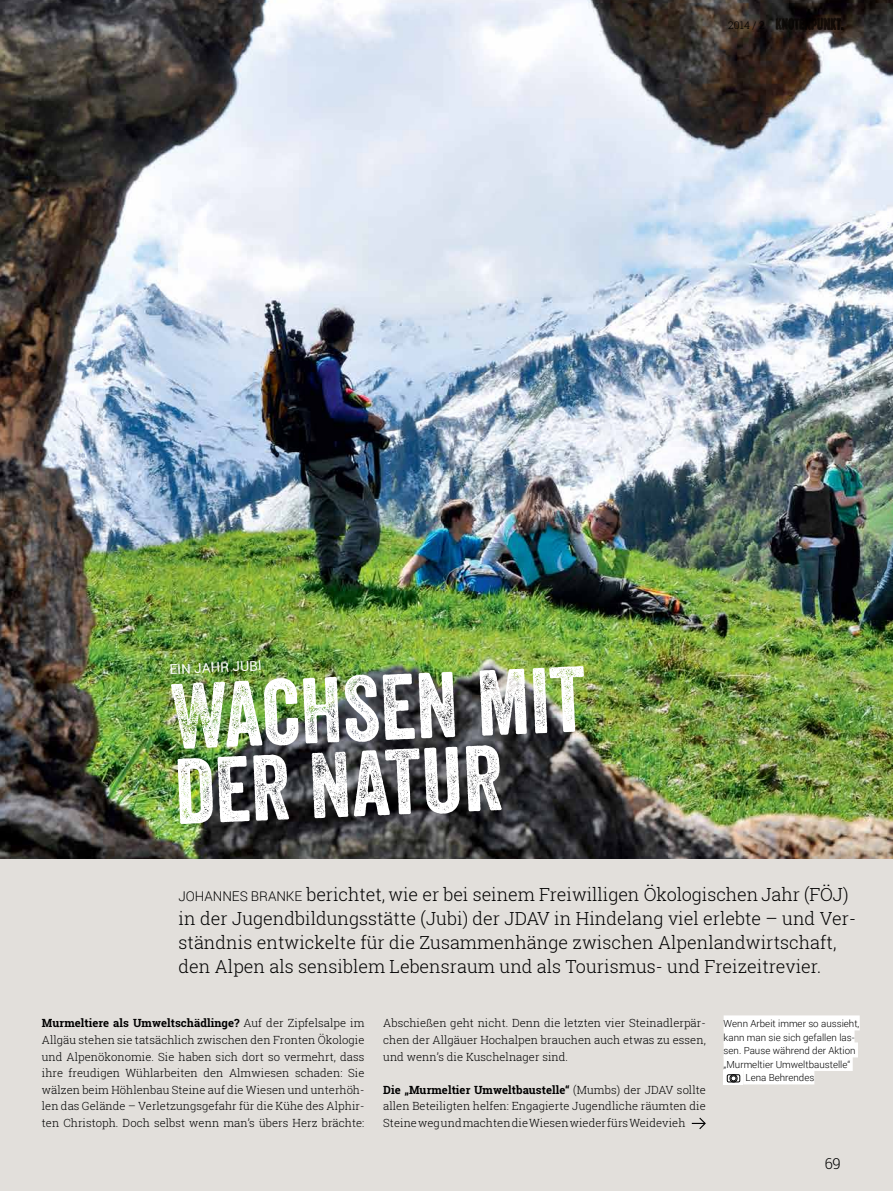
<style>
.page{position:relative;width:893px;height:1191px;background:#e2dfdb}
.page>*{position:absolute;margin:0;border:0;box-sizing:border-box;transform-origin:0 0}
.t1{font:90px/74.7px "Veneer Two";color:#fff}
.t2{font:300 18px/24px "Roboto Slab";color:#000}
.t3{font:300 15px "Roboto Slab";color:#000}
.t4{font:13.5px "Roboto";color:#fff}
.t5{font:300 11.25px/16.6px "Roboto Slab";letter-spacing:.005em;color:#000;text-align:justify}
.t6{font:300 10.5px "Roboto Slab";color:#000}
.t7{font:300 9.75px "Roboto";color:#000}
.s1{font-family:"Roboto";font-size:13.5px}
.s2{font-weight:700}
</style>
<div class="page">
<img style="left:0;top:0;width:893px;height:858px">
<svg style="left:692px;top:1117px;width:14px;height:12px"></svg>
<div style="left:724px;top:1015px;width:136px;height:15px;background:#fff"></div>
<div style="left:724px;top:1029px;width:130px;height:15px;background:#fff"></div>
<div style="left:724px;top:1042px;width:134px;height:15px;background:#fff"></div>
<div style="left:724px;top:1056px;width:129px;height:15px;background:#fff"></div>
<div style="left:743px;top:1069px;width:71px;height:15px;background:#fff"></div>
<svg style="left:724px;top:1071px;width:19px;height:13px"></svg>
<div style="left:727px;top:1074px;width:13px;height:8px;border:1px solid #000"></div>
<div style="left:729px;top:1074px;width:8px;height:8px;border:1px solid #000;border-radius:50%"></div>
<svg style="left:731px;top:1075px;width:5px;height:6px"></svg>
<img style="left:776px;top:17px;width:67px;height:13px">
<p class="t6" style="left:728px;top:18px;width:38px">2014 / 2</p>
<p class="t4" style="left:169px;top:660px;width:94px;rotate:-3deg">Ein Jahr Jubi</p>
<h1 class="t1" style="left:169px;top:680px;width:416px;rotate:-3deg">Wachsen mit der Natur</h1>
<p class="t2" style="left:179px;top:881px;width:679px"><span class="s1">Johannes Branke</span> berichtet, wie er bei seinem Freiwilligen Ökologischen Jahr (FÖJ) in der Jugendbildungsstätte (Jubi) der JDAV in Hindelang viel erlebte – und Ver&shy;ständnis entwickelte für die Zusammenhänge zwischen Alpenlandwirtschaft, den Alpen als sensiblem Lebensraum und als Tourismus- und Freizeitrevier.</p>
<p class="t5" style="left:42px;top:1014px;width:324px"><span class="s2">Murmeltiere als Umweltschädlinge?</span> Auf der Zipfelsalpe im Allgäu stehen sie tatsächlich zwischen den Fronten Ökologie und Alpenökonomie. Sie haben sich dort so vermehrt, dass ihre freudigen Wühlarbeiten den Almwiesen schaden: Sie wälzen beim Höhlenbau Steine auf die Wiesen und unterhöh&shy;len das Gelände – Verletzungsgefahr für die Kühe des Alphir&shy;ten Christoph. Doch selbst wenn man’s übers Herz brächte:</p>
<p class="t5" style="left:383px;top:1014px;width:324px">Abschießen geht nicht. Denn die letzten vier Steinadlerpär&shy;chen der Allgäuer Hochalpen brauchen auch etwas zu essen, und wenn’s die Kuschelnager sind.</p>
<p class="t5" style="left:383px;top:1081px;width:324px"><span class="s2">Die „Murmeltier Umweltbaustelle“</span> (Mumbs) der JDAV sollte allen Beteiligten helfen: Engagierte Jugendliche räumten die Steine weg und machten die Wiesen wieder fürs Weidevieh</p>
<p class="t7" style="left:724px;top:1017px;width:137px">Wenn Arbeit immer so aussieht,</p>
<p class="t7" style="left:724px;top:1030px;width:132px">kann man sie sich gefallen las-</p>
<p class="t7" style="left:724px;top:1044px;width:133px">sen. Pause während der Aktion</p>
<p class="t7" style="left:724px;top:1057px;width:128px">„Murmeltier Umweltbaustelle“</p>
<p class="t7" style="left:746px;top:1071px;width:70px">Lena Behrendes</p>
<h3 class="t3" style="left:824px;top:1153px;width:18px">69</h3>
</div>
